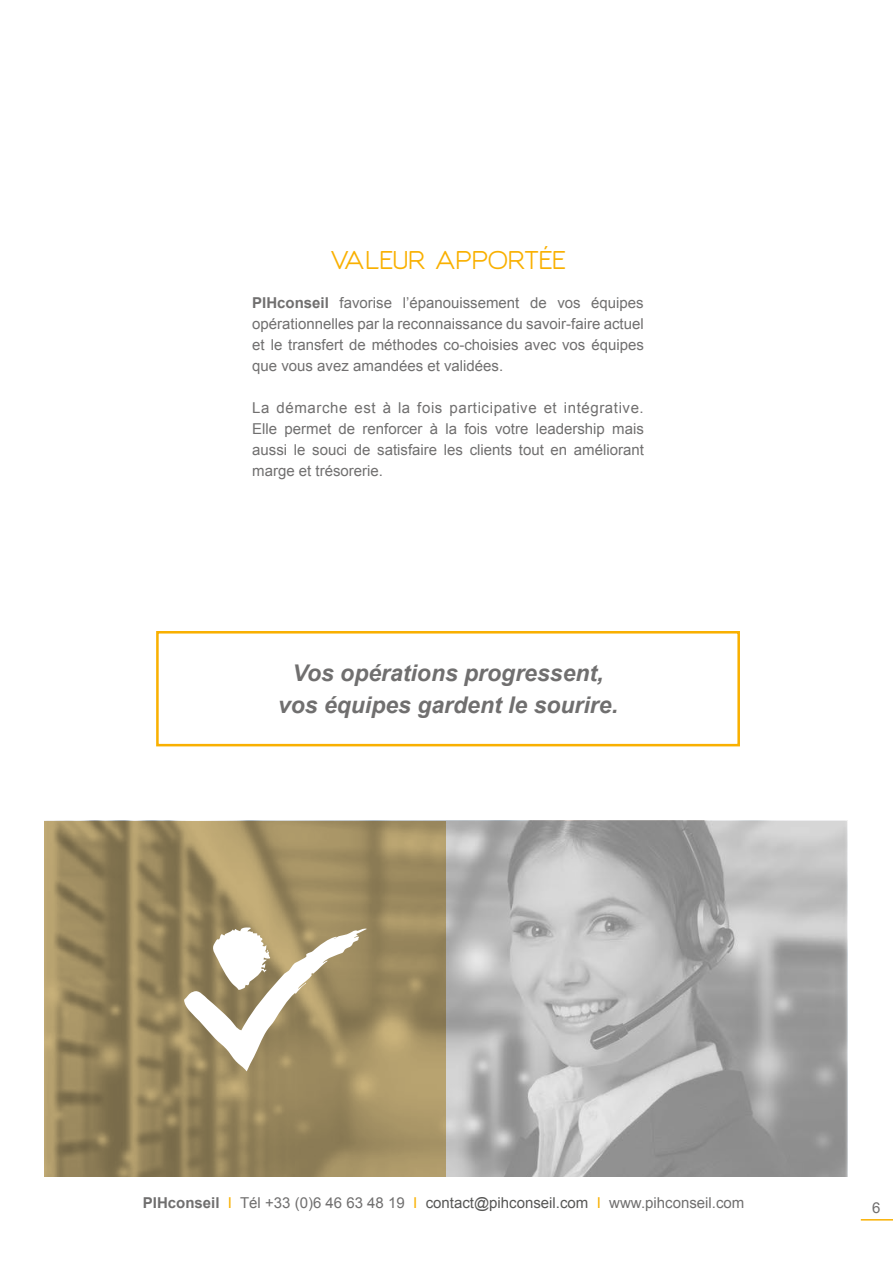
<style>
.page{position:relative;width:893px;height:1263px;background:#fff}
.page>*{position:absolute;margin:0;border:0;box-sizing:border-box;transform-origin:0 0}
.t1{font:24px "Giorgio";color:#f9b000}
.t2{font:italic 700 22.95px/32.1px "Arial";color:#706f6f;text-align:center}
.t3{font:15px/21px "Arial";color:#706f6f;text-align:justify}
.s1{font-weight:700}
.s2{color:#f9b000}
.s3{color:#575756}
</style>
<div class="page">
<svg style="left:446px;top:821px;width:401px;height:355px;background:#afafaf"></svg>
<svg style="left:44px;top:821px;width:402px;height:355px;background:#9c8a5f"></svg>
<div style="left:156px;top:631px;width:584px;height:115px;border:3px solid #f9b000"></div>
<svg style="left:184px;top:927px;width:183px;height:144px"></svg>
<hr style="left:861px;top:1219px;width:32px;height:1px;background:#f9b000">
<h1 class="t1" style="left:330px;top:245px;width:237px">VALEUR APPORTÉE</h1>
<p class="t3" style="left:252px;top:292px;width:393px"><span class="s1">PIHconseil</span> favorise l’épanouissement de vos équipes opérationnelles par la reconnaissance du savoir-faire actuel et le transfert de méthodes co-choisies avec vos équipes que vous avez amandées et validées.</p>
<p class="t3" style="left:252px;top:397px;width:393px">La démarche est à la fois participative et intégrative.<br>Elle permet de renforcer à la fois votre leadership mais aussi le souci de satisfaire les clients tout en améliorant marge et trésorerie.</p>
<h2 class="t2" style="left:278px;top:658px;width:341px">Vos opérations progressent, vos équipes gardent le sourire.</h2>
<p class="t3" style="left:143px;top:1192px;width:603px"><span class="s1">PIHconseil</span> <span class="s2">I</span> Tél +33 (0)6 46 63 48 19 <span class="s2">I</span> <span class="s3">contact@pihconseil.com</span> <span class="s2">I</span> www.pihconseil.com</p>
<p class="t3" style="left:872px;top:1197px;width:10px">6</p>
</div>
